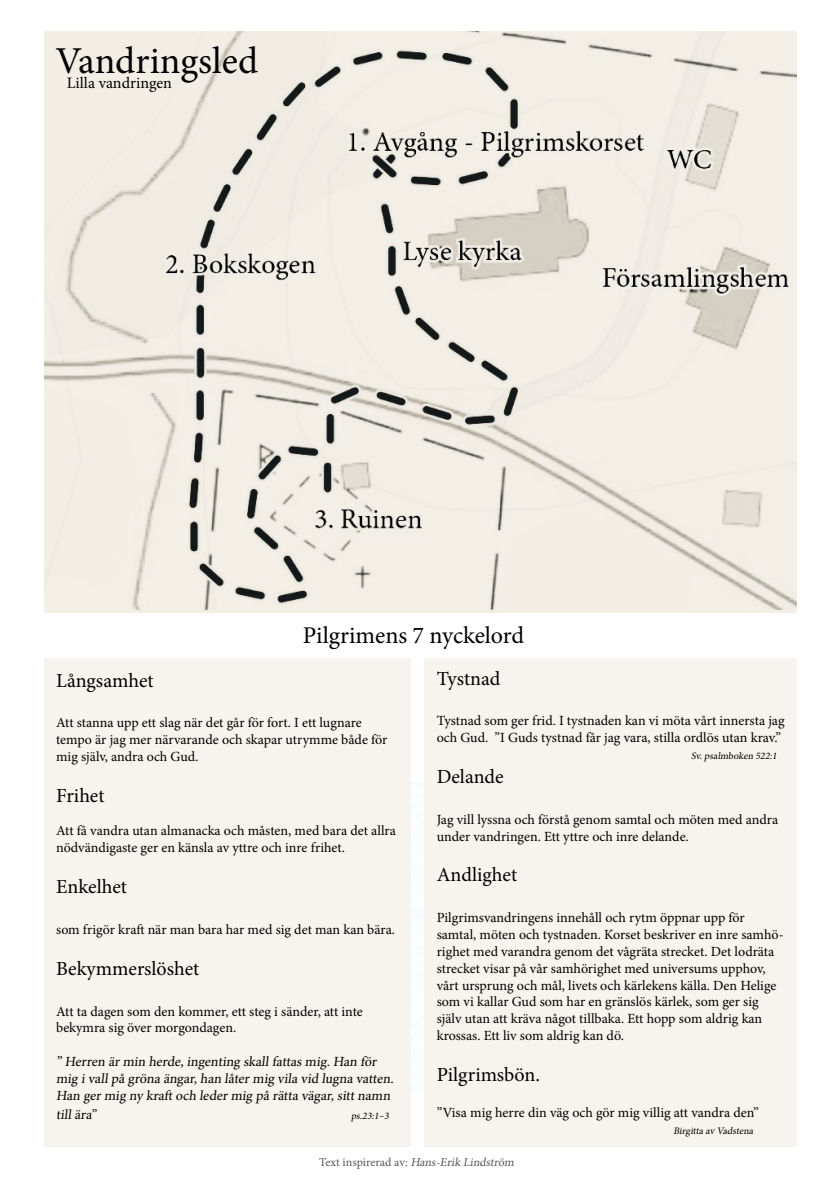
<style>
.page{position:relative;width:840px;height:1191px;background:#fff}
.page>*{position:absolute;margin:0;border:0;box-sizing:border-box;transform-origin:0 0}
.t1{font:38px "Minion Pro";color:#000}
.t2{font:24px "Minion Pro";letter-spacing:-.005em;color:#000}
.t3{font:20px "Minion Pro";color:#000}
.t4{font:16px "Minion Pro";color:#000}
.t5{font:14px/16.8px "Minion Pro";color:#000}
.t6{font:italic 12px "Minion Pro";color:#575756}
.t7{font:italic 10px "Minion Pro";color:#000}
.s1{font-style:normal}
</style>
<div class="page">
<div style="left:44px;top:656px;width:752px;height:491px;background:#f4efe8"></div>
<div style="left:44px;top:611px;width:752px;height:47px;background:#fff"></div>
<div style="left:411px;top:656px;width:12px;height:496px;background:#fff"></div>
<img style="left:44px;top:31px;width:752px;height:582px">
<h1 class="t1" style="left:55px;top:35px;width:204px">Vandringsled</h1>
<p class="t4" style="left:67px;top:72px;width:107px">Lilla vandringen</p>
<h2 class="t2" style="left:302px;top:619px;width:223px">Pilgrimens 7 nyckelord</h2>
<h3 class="t3" style="left:436px;top:665px;width:65px">Tystnad</h3>
<p class="t5" style="left:436px;top:712px;width:349px">Tystnad som ger frid. I tystnaden kan vi möta vårt innersta jag och Gud. ”I Guds tystnad får jag vara, stilla ordlös utan krav.”</p>
<p class="t7" style="left:690px;top:749px;width:89px">Sv.psalmboken 522:1</p>
<h3 class="t3" style="left:436px;top:763px;width:68px">Delande</h3>
<p class="t5" style="left:436px;top:811px;width:343px">Jag vill lyssna och förstå genom samtal och möten med andra under vandringen. Ett yttre och inre delande.</p>
<h3 class="t3" style="left:436px;top:861px;width:82px">Andlighet</h3>
<p class="t5" style="left:436px;top:909px;width:348px">Pilgrimsvandringens innehåll och rytm öppnar upp för samtal, möten och tystnaden. Korset beskriver en inre samhö&shy;righet med varandra genom det vågräta strecket. Det lodräta strecket visar på vår samhörighet med universums upphov, vårt ursprung och mål, livets och kärlekens källa. Den Helige som vi kallar Gud som har en gränslös kärlek, som ger sig själv utan att kräva något tillbaka. Ett hopp som aldrig kan krossas. Ett liv som aldrig kan dö.</p>
<h3 class="t3" style="left:436px;top:1061px;width:105px">Pilgrimsbön.</h3>
<p class="t5" style="left:436px;top:1104px;width:323px">”Visa mig herre din väg och gör mig villig att vandra den”</p>
<p class="t7" style="left:673px;top:1123px;width:83px">Birgitta av Vadstena</p>
<p class="t6" style="left:319px;top:1154px;width:199px"><span class="s1">Te xt i n s p i r e r a d av :</span> Hans-Erik Lindström</p>
<h3 class="t3" style="left:56px;top:667px;width:99px">Långsamhet</h3>
<p class="t5" style="left:56px;top:714px;width:332px">Att stanna upp ett slag när det går för fort. I ett lugnare tempo är jag mer närvarande och skapar utrymme både för mig själv, andra och Gud.</p>
<h3 class="t3" style="left:56px;top:782px;width:50px">Frihet</h3>
<p class="t5" style="left:56px;top:822px;width:341px">Att få vandra utan almanacka och måsten, med bara det allra nödvändigaste ger en känsla av yttre och inre frihet.</p>
<h3 class="t3" style="left:56px;top:873px;width:72px">Enkelhet</h3>
<p class="t5" style="left:56px;top:921px;width:340px">som frigör kraft när man bara har med sig det man kan bära.</p>
<h3 class="t3" style="left:56px;top:955px;width:145px">Bekymmerslöshet</h3>
<p class="t5" style="left:56px;top:1002px;width:308px">Att ta dagen som den kommer, ett steg i sänder, att inte bekymra sig över morgondagen.</p>
<p class="t5" style="left:56px;top:1053px;width:341px">” Herren är min herde, ingenting skall fattas mig. Han för mig i vall på gröna ängar, han låter mig vila vid lugna vatten.<br>Han ger mig ny kraft och leder mig på rätta vägar, sitt namn</p>
<p class="t5" style="left:56px;top:1106px;width:44px">till ära”</p>
<p class="t7" style="left:351px;top:1108px;width:42px">ps.23:1–3</p>
</div>
